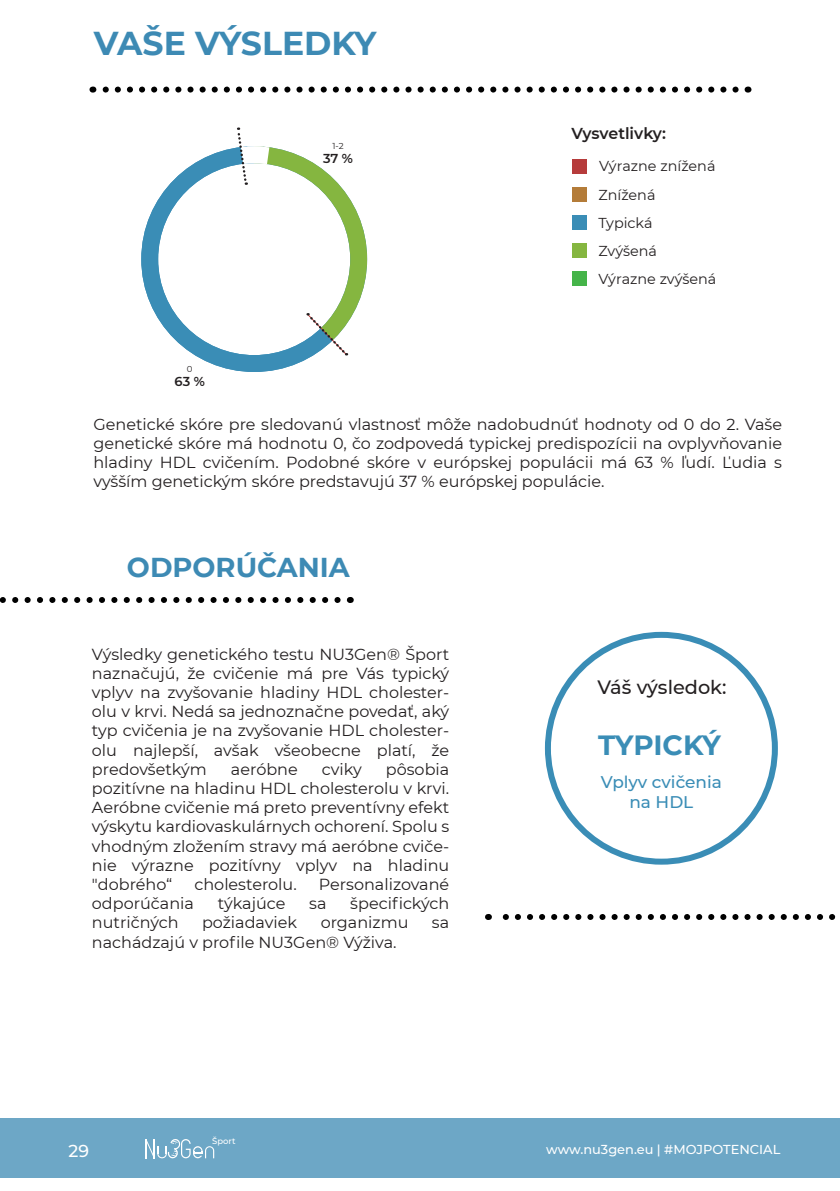
<style>
.page{position:relative;width:840px;height:1191px;background:#fff}
.page>*{position:absolute;margin:0;border:0;box-sizing:border-box;transform-origin:0 0}
.t1{font:700 33px "Montserrat";color:#3d8ab4}
.t2{font:700 27.8px "Montserrat";letter-spacing:-.01em;color:#3a8db6}
.t3{font:700 27.2px "Montserrat";color:#3d8ab4}
.t4{font:500 19.2px "Montserrat";color:#231f20}
.t5{font:500 17.2px "Montserrat";color:#fff}
.t6{font:500 16.8px/20.2px "Montserrat";color:#3a8db6;text-align:center}
.t7{font:16px/19.2px "Montserrat";color:#231f20;text-align:justify}
.t8{font:600 15.8px "Montserrat";letter-spacing:-.005em;color:#231f20}
.t9{font:14.4px/28.2px "Montserrat";color:#231f20}
.t10{font:500 13px "Montserrat";color:#fff}
.t11{font:600 13px "Montserrat";color:#231f20}
.t12{font:8.6px "Montserrat";color:#231f20}
.t13{font:500 8.4px "Montserrat";color:#fff}
</style>
<div class="page">
<div style="left:0;top:1118px;width:839px;height:60px;background:#6da7c6"></div>
<svg style="left:145px;top:1139px;width:70px;height:19px"></svg>
<svg style="left:92px;top:87px;width:643px;height:6px"></svg>
<svg style="left:0;top:597px;width:337px;height:6px"></svg>
<svg style="left:487px;top:914px;width:349px;height:6px"></svg>
<svg style="left:141px;top:148px;width:173px;height:224px"></svg>
<div style="left:572px;top:159px;width:15px;height:15px;background:#b63b3b"></div>
<div style="left:572px;top:187px;width:15px;height:15px;background:#b47c39"></div>
<div style="left:572px;top:215px;width:15px;height:15px;background:#3a8db6"></div>
<div style="left:572px;top:243px;width:15px;height:15px;background:#85b640"></div>
<div style="left:572px;top:272px;width:15px;height:14px;background:#45b449"></div>
<div style="left:544px;top:632px;width:233px;height:232px;border:6px solid #3a8db6;border-radius:50%"></div>
<svg style="left:235px;top:127px;width:132px;height:228px"></svg>
<h1 class="t1" style="left:94px;top:20px;width:284px">VAŠE VÝSLEDKY</h1>
<p class="t12" style="left:187px;top:363px;width:7px">0</p>
<p class="t11" style="left:174px;top:372px;width:32px">63 %</p>
<p class="t12" style="left:332px;top:140px;width:13px">1-2</p>
<p class="t11" style="left:323px;top:150px;width:31px">37 %</p>
<p class="t8" style="left:571px;top:122px;width:96px">Vysvetlivky:</p>
<p class="t9" style="left:598px;top:151px;width:119px">Výrazne znížená<br>Znížená<br>Typická<br>Zvýšená<br>Výrazne zvýšená</p>
<p class="t7" style="left:93px;top:414px;width:689px">Genetické skóre pre sledovanú vlastnosť môže nadobudnúť hodnoty od 0 do 2. Vaše genetické skóre má hodnotu 0, čo zodpovedá typickej predispozícii na ovplyvňovanie hladiny HDL cvičením. Podobné skóre v európskej populácii má 63 % ľudí. Ľudia s vyšším genetickým skóre predstavujú 37 % európskej populácie.</p>
<h3 class="t3" style="left:127px;top:547px;width:224px">ODPORÚČANIA</h3>
<p class="t7" style="left:92px;top:643px;width:358px">Výsledky genetického testu NU3Gen® Šport naznačujú, že cvičenie má pre Vás typický vplyv na zvyšovanie hladiny HDL cholester&shy;olu v krvi. Nedá sa jednoznačne povedať, aký typ cvičenia je na zvyšovanie HDL cholester&shy;olu najlepší, avšak všeobecne platí, že predovšetkým</p>
<p class="t7" style="left:92px;top:759px;width:358px;text-indent:294px">pôsobia pozitívne na hladinu HDL cholesterolu v krvi.<br>Aeróbne cvičenie má preto preventívny efekt výskytu kardiovaskulárnych ochorení. Spolu s vhodným zložením stravy má aeróbne cviče&shy;nie výrazne pozitívny vplyv na hladinu "dobrého“</p>
<p class="t7" style="left:231px;top:759px;width:68px">aeróbne</p>
<p class="t7" style="left:322px;top:759px;width:41px">cviky</p>
<p class="t7" style="left:194px;top:874px;width:104px">cholesterolu.</p>
<p class="t7" style="left:319px;top:874px;width:132px">Personalizované</p>
<p class="t7" style="left:92px;top:893px;width:103px">odporúčania</p>
<p class="t7" style="left:218px;top:893px;width:69px">týkajúce</p>
<p class="t7" style="left:309px;top:893px;width:19px">sa</p>
<p class="t7" style="left:350px;top:893px;width:100px">špecifických</p>
<p class="t7" style="left:92px;top:912px;width:88px">nutričných</p>
<p class="t7" style="left:202px;top:912px;width:97px">požiadaviek</p>
<p class="t7" style="left:320px;top:912px;width:89px">organizmu</p>
<p class="t7" style="left:432px;top:912px;width:19px">sa</p>
<p class="t7" style="left:92px;top:931px;width:306px">nachádzajú v profile NU3Gen® Výživa.</p>
<p class="t4" style="left:597px;top:673px;width:130px">Váš výsledok:</p>
<h2 class="t2" style="left:597px;top:724px;width:124px">TYPICKÝ</h2>
<p class="t6" style="left:600px;top:771px;width:122px">Vplyv cvičenia na HDL</p>
<p class="t13" style="left:212px;top:1135px;width:25px">Šport</p>
<p class="t5" style="left:69px;top:1138px;width:22px">29</p>
<p class="t10" style="left:546px;top:1140px;width:235px">www.nu3gen.eu | #MOJPOTENCIAL</p>
</div>
